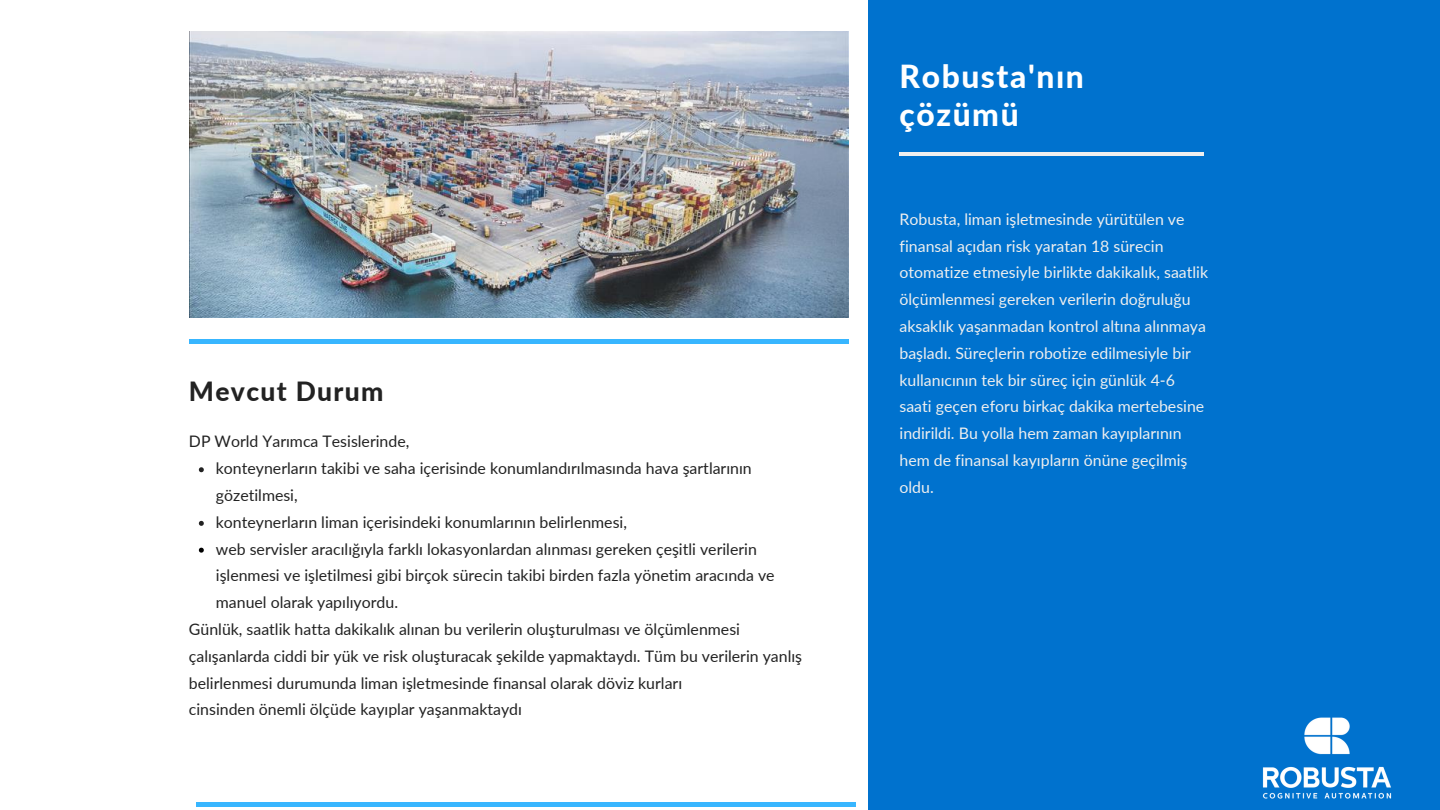
<style>
.page{position:relative;width:1440px;height:810px;background:#fff}
.page>*{position:absolute;margin:0;border:0;box-sizing:border-box;transform-origin:0 0}
.t1{font:800 31.8px/37.7px "Lato";letter-spacing:.05em;color:#fff}
.t2{font:800 26.5px "Lato";letter-spacing:.05em;color:#222}
.t3{font:15.9px/26.8px "Lato";color:#222}
.t4{font:15.9px/26.8px "Lato";color:#efefef}
</style>
<div class="page">
<img style="left:190px;top:31px;width:658px;height:287px">
<div style="left:868px;top:0;width:572px;height:810px;background:#0072ce"></div>
<div style="left:189px;top:339px;width:659px;height:5px;background:#38b6ff"></div>
<hr style="left:900px;top:152px;width:304px;height:4px;background:#efefef">
<div style="left:196px;top:802px;width:659px;height:5px;background:#38b6ff"></div>
<svg style="left:199px;top:467px;width:5px;height:5px"></svg>
<svg style="left:199px;top:521px;width:5px;height:5px"></svg>
<svg style="left:199px;top:548px;width:5px;height:5px"></svg>
<img style="left:1262px;top:717px;width:130px;height:82px">
<h2 class="t2" style="left:189px;top:374px;width:196px">Mevcut Durum</h2>
<p class="t3" style="left:189px;top:428px;width:222px">DP World Yarımca Tesislerinde,</p>
<p class="t3" style="left:216px;top:455px;width:560px">konteynerların takibi ve saha içerisinde konumlandırılmasında hava şartlarının gözetilmesi,<br>konteynerların liman içerisindeki konumlarının belirlenmesi,<br>web servisler aracılığıyla farklı lokasyonlardan alınması gereken çeşitli verilerin işlenmesi ve işletilmesi gibi birçok sürecin takibi birden fazla yönetim aracında ve manuel olarak yapılıyordu.</p>
<p class="t3" style="left:189px;top:615px;width:615px">Günlük, saatlik hatta dakikalık alınan bu verilerin oluşturulması ve ölçümlenmesi çalışanlarda ciddi bir yük ve risk oluşturacak şekilde yapmaktaydı. Tüm bu verilerin yanlış belirlenmesi durumunda liman işletmesinde finansal olarak döviz kurları<br>cinsinden önemli ölçüde kayıplar yaşanmaktaydı</p>
<h1 class="t1" style="left:900px;top:57px;width:186px">Robusta'nın çözümü</h1>
<p class="t4" style="left:900px;top:205px;width:310px">Robusta, liman işletmesinde yürütülen ve finansal açıdan risk yaratan 18 sürecin otomatize etmesiyle birlikte dakikalık, saatlik ölçümlenmesi gereken verilerin doğruluğu aksaklık yaşanmadan kontrol altına alınmaya başladı. Süreçlerin robotize edilmesiyle bir kullanıcının tek bir süreç için günlük 4-6 saati geçen eforu birkaç dakika mertebesine indirildi. Bu yolla hem zaman kayıplarının hem de finansal kayıpların önüne geçilmiş oldu.</p>
</div>
